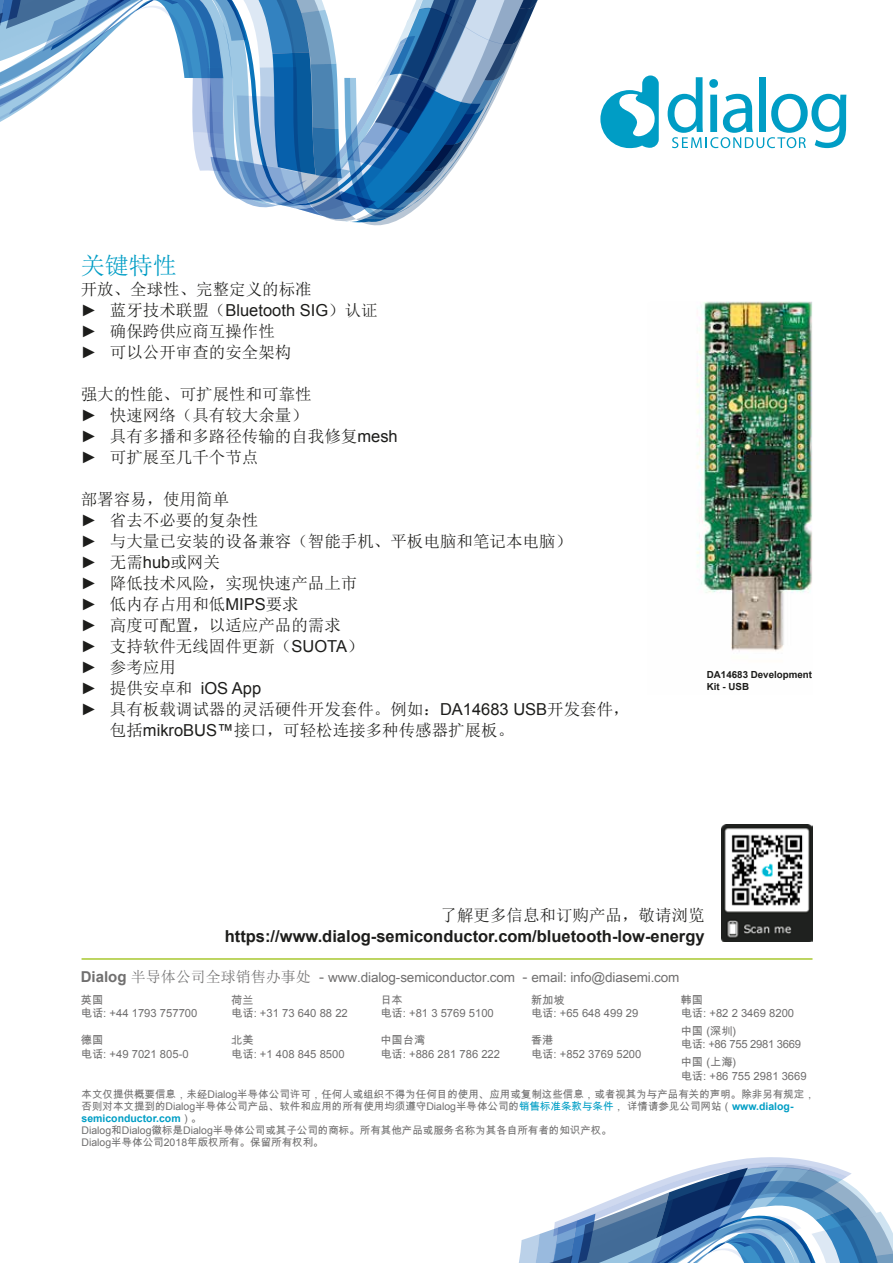
<style>
.page{position:relative;width:893px;height:1263px;background:#fff}
.page>*{position:absolute;margin:0;border:0;box-sizing:border-box;transform-origin:0 0}
.t1{font:24px "Sim Sun";color:#009dc5}
.t2{font:16.5px/21px "Sim Sun";color:#1d1d1b}
.t3{font:700 16.5px "Arial";color:#1d1d1b}
.t4{font:16.5px "Arial";color:#1d1d1b}
.t5{font:13.5px "Arial Unicode MS";letter-spacing:-.01em;color:#706f6f}
.t6{font:11.25px "Arial";color:#706f6f}
.t7{font:11.25px "Arial Unicode MS";color:#706f6f}
.t8{font:11.25px "Arial";letter-spacing:-.025em;color:#706f6f}
.t9{font:10.5px/12px "Arial Unicode MS";color:#706f6f}
.t10{font:700 10.5px "Arial";color:#009ec5}
.t11{font:700 9.75px/11.7px "Arial";color:#1d1d1b}
.s1{font-family:"Sim Sun"}
.s2{font-family:"Arial"}
.s3{font-family:"Arial";color:#fff}
.s4{font-family:"Arial";font-weight:700;font-size:15px}
.s5{font-family:"Sim Sun";font-size:15px}
.s6{font-size:15px}
.s7{font-family:"Arial Unicode MS"}
.s8{color:#009ec5}
.s9{font-family:"Arial";font-weight:700;color:#009ec5}
.s10{font-family:"Arial Unicode MS";font-weight:400;color:#706f6f}
</style>
<div class="page">
<hr style="left:82px;top:958px;width:730px;height:2px;background:#a8c830">
<svg style="left:600px;top:75px;width:59px;height:73px"></svg>
<svg style="left:667px;top:77px;width:179px;height:71px"></svg>
<svg style="left:0;top:0;width:538px;height:222px"></svg>
<svg style="left:519px;top:1157px;width:374px;height:106px"></svg>
<img style="left:696px;top:302px;width:116px;height:350px">
<img style="left:722px;top:825px;width:90px;height:117px">
<h1 class="t1" style="left:81px;top:253px;width:97px">关键特性</h1>
<p class="t2" style="left:81px;top:278px;width:233px">开放、全球性、完整定义的标准</p>
<p class="t4" style="left:81px;top:299px;width:298px">► <span class="s1">蓝牙技术联盟（</span>Bluetooth SIG<span class="s1">）认证</span></p>
<p class="t2" style="left:81px;top:320px;width:212px"><span class="s2">►</span> 确保跨供应商互操作性<span class="s2">►</span> 可以公开审查的安全架构</p>
<p class="t2" style="left:81px;top:383px;width:319px">强大的性能、可扩展性和可靠性<br><span class="s2">►</span> 快速网络（具有较大余量）<br><span class="s2">►</span> 具有多播和多路径传输的自我修复<span class="s2">mesh ►</span> 可扩展至几千个节点</p>
<p class="t2" style="left:81px;top:488px;width:493px">部署容易，使用简单<br><span class="s2">►</span> 省去不必要的复杂性<br><span class="s2">►</span> 与大量已安装的设备兼容（智能手机、平板电脑和笔记本电脑）<span class="s2">►</span> 无需<span class="s2">hub</span>或网关<br><span class="s2">►</span> 降低技术风险，实现快速产品上市<br><span class="s2">►</span> 低内存占用和低<span class="s2">MIPS</span>要求<br><span class="s2">►</span> 高度可配置，以适应产品的需求<br><span class="s2">►</span> 支持软件无线固件更新（<span class="s2">SUOTA</span>）<br><span class="s2">►</span> 参考应用</p>
<p class="t4" style="left:81px;top:677px;width:182px">► <span class="s1">提供安卓和</span> iOS App</p>
<p class="t2" style="left:81px;top:698px;width:550px"><span class="s2">►</span> 具有板载调试器的灵活硬件开发套件。例如：<span class="s2">DA14683 USB</span>开发套件，<span class="s3">►</span> 包括<span class="s2">mikroBUS™</span>接口，可轻松连接多种传感器扩展板。</p>
<p class="t11" style="left:707px;top:669px;width:107px">DA14683 Development<br>Kit - USB</p>
<p class="t2" style="left:441px;top:904px;width:265px">了解更多信息和订购产品，敬请浏览</p>
<p class="t3" style="left:225px;top:925px;width:481px">https://www.dialog-semiconductor.com/bluetooth-low-energy</p>
<p class="t5" style="left:81px;top:967px;width:600px"><span class="s4">Dialog</span> <span class="s5">半导体公司全球销售办事处</span> <span class="s6">-</span> www.dialog-semiconductor.com <span class="s6">-</span> email: info@diasemi.com</p>
<p class="t7" style="left:231px;top:991px;width:24px">荷兰</p>
<p class="t6" style="left:231px;top:1006px;width:118px"><span class="s7">电话:</span> +31 73 640 88 22</p>
<p class="t7" style="left:231px;top:1032px;width:24px">北美</p>
<p class="t6" style="left:231px;top:1046px;width:115px"><span class="s7">电话:</span> +1 408 845 8500</p>
<p class="t7" style="left:531px;top:991px;width:35px">新加坡</p>
<p class="t6" style="left:531px;top:1006px;width:109px"><span class="s7">电话:</span> +65 648 499 29</p>
<p class="t7" style="left:531px;top:1032px;width:24px">香港</p>
<p class="t6" style="left:531px;top:1046px;width:112px"><span class="s7">电话:</span> +852 3769 5200</p>
<p class="t7" style="left:681px;top:991px;width:24px">韩国</p>
<p class="t6" style="left:681px;top:1006px;width:115px"><span class="s7">电话:</span> +82 2 3469 8200</p>
<p class="t7" style="left:681px;top:1022px;width:57px">中国 (深圳)</p>
<p class="t8" style="left:681px;top:1037px;width:122px"><span class="s7">电话:</span> +86 755 2981 3669</p>
<p class="t7" style="left:681px;top:1054px;width:57px">中国 (上海)</p>
<p class="t6" style="left:681px;top:1068px;width:128px"><span class="s7">电话:</span> +86 755 2981 3669</p>
<p class="t7" style="left:380px;top:991px;width:24px">日本</p>
<p class="t6" style="left:380px;top:1006px;width:115px"><span class="s7">电话:</span> +81 3 5769 5100</p>
<p class="t7" style="left:380px;top:1032px;width:46px">中国台湾</p>
<p class="t6" style="left:380px;top:1046px;width:121px"><span class="s7">电话:</span> +886 281 786 222</p>
<p class="t7" style="left:81px;top:991px;width:24px">英国</p>
<p class="t6" style="left:81px;top:1006px;width:118px"><span class="s7">电话:</span> +44 1793 757700</p>
<p class="t7" style="left:81px;top:1032px;width:24px">德国</p>
<p class="t6" style="left:81px;top:1046px;width:109px"><span class="s7">电话:</span> +49 7021 805-0</p>
<p class="t9" style="left:82px;top:1088px;width:735px">本文仅提供概要信息，未经<span class="s2">Dialog</span>半导体公司许可，任何人或组织不得为任何目的使用、应用或复制这些信息，或者视其为与产品有关的声明。除非另有规定，否则对本文提到的<span class="s2">Dialog</span>半导体公司产品、软件和应用的所有使用均须遵守<span class="s2">Dialog</span>半导体公司的<span class="s8">销售标准条款与条件</span>， 详情请参见公司网站（<span class="s9">www.dialog-</span></p>
<p class="t10" style="left:82px;top:1111px;width:122px">semiconductor.com<span class="s10">）。</span></p>
<p class="t9" style="left:82px;top:1124px;width:532px"><span class="s2">Dialog</span>和<span class="s2">Dialog</span>徽标是<span class="s2">Dialog</span>半导体公司或其子公司的商标。所有其他产品或服务名称为其各自所有者的知识产权。<br><span class="s2">Dialog</span>半导体公司<span class="s2">2018</span>年版权所有。保留所有权利。</p>
</div>
